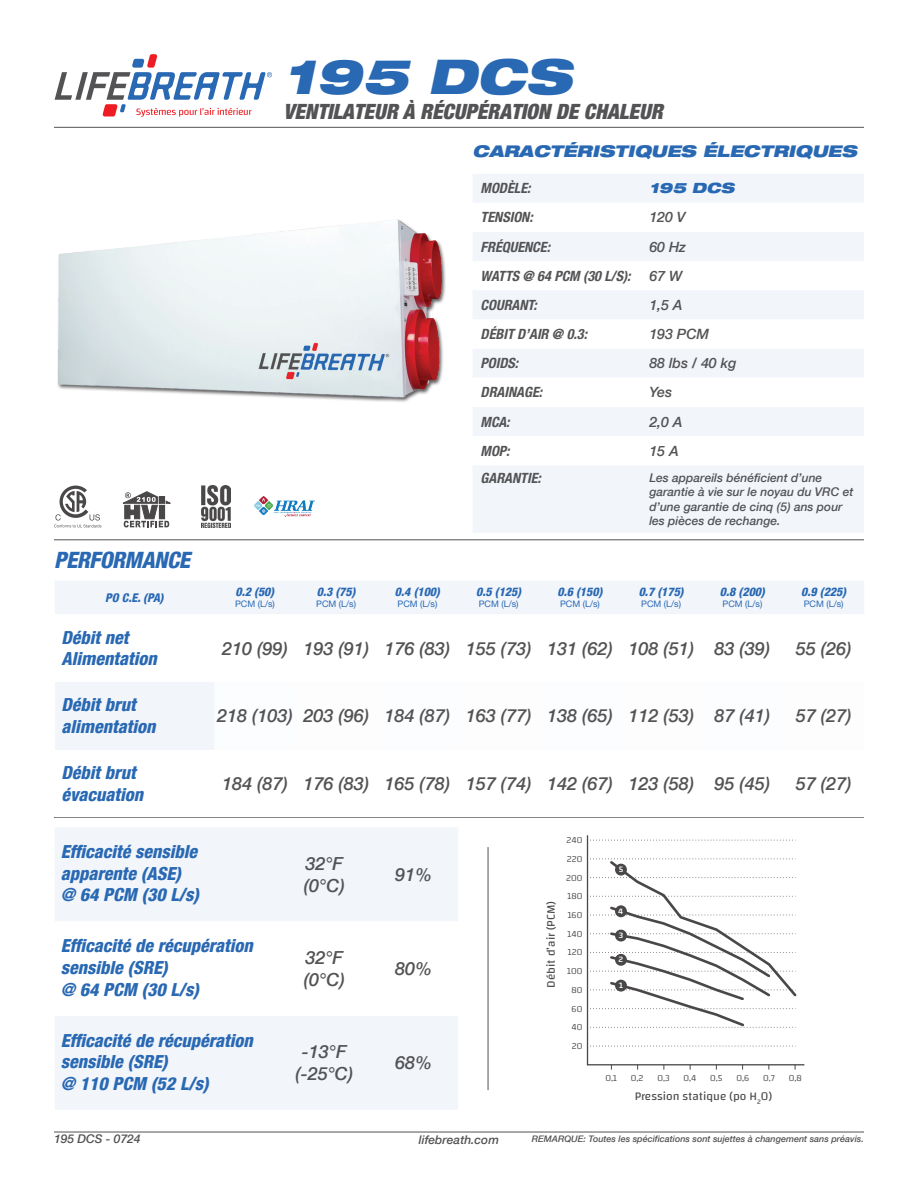
<style>
.page{position:relative;width:918px;height:1188px;background:#fff}
.page>*{position:absolute;margin:0;border:0;box-sizing:border-box;transform-origin:0 0}
.t1{font:48px "Helvetica Neue LTW06 93 Blk Ext Obl";color:#2968b3}
.body{font:22.5px "Helvetica Neue W01 87 Hv Cn Obl";letter-spacing:-.02em;color:#2968b3}
.t2{font:21px "Helvetica Neue LTW06 97 Blk Cn Obl";color:#535355}
.t3{font:18px/21.6px "Helvetica Neue W01 87 Hv Cn Obl";color:#2968b3}
.t4{font:18px "Helvetica Neue W01 66 Medium It";color:#535355}
.t5{font:16.2px "Helvetica Neue LTW06 93 Blk Ext Obl";color:#2968b3}
.t6{font:14.1px "Helvetica Neue W01 77 Bd Cn Obl";color:#535355}
.t7{font:14.1px "Helvetica Neue W01 66 Medium It";color:#535355}
.t8{font:14.1px "Helvetica Neue LTW06 93 Blk Ext Obl";color:#2968b3}
.t9{font:12px/14.4px "Helvetica Neue W01 66 Medium It";color:#535355}
.t10{font:12px "Helvetica Neue W01 87 Hv Cn Obl";color:#2968b3}
.t11{font:11.85px "Changa";color:#231f20}
.t12{font:300 9.3px/18.8px "Changa";color:#231f20;text-align:center}
.t13{font:9px "Helvetica Neue W01 66 Medium It";color:#535355}
.t14{font:9px "Helvetica Neue LT 55 Rm";color:#2968b3}
.t15{font:500 8.4px "Changa";color:#fff}
</style>
<div class="page">
<hr style="left:54px;top:1132px;width:810px;height:1px;background:#535355">
<hr style="left:488px;top:847px;width:1px;height:243px;background:#535355">
<hr style="left:54px;top:817px;width:810px;height:1px;background:#535355">
<svg style="left:473px;top:174px;width:391px;height:87px"></svg>
<div style="left:473px;top:291px;width:391px;height:241px;background:#f2f6fb"></div>
<svg style="left:473px;top:319px;width:391px;height:146px"></svg>
<svg style="left:55px;top:54px;width:217px;height:63px"></svg>
<hr style="left:54px;top:127px;width:810px;height:1px;background:#535355">
<svg style="left:586px;top:835px;width:219px;height:231px"></svg>
<svg style="left:588px;top:840px;width:208px;height:1px"></svg>
<svg style="left:588px;top:1046px;width:208px;height:1px"></svg>
<svg style="left:588px;top:859px;width:211px;height:169px"></svg>
<div style="left:615px;top:980px;width:12px;height:12px;background:#4a4748;border-radius:50%"></div>
<div style="left:615px;top:864px;width:12px;height:12px;background:#4a4748;border-radius:50%"></div>
<svg style="left:615px;top:930px;width:12px;height:12px"></svg>
<svg style="left:615px;top:905px;width:12px;height:12px"></svg>
<svg style="left:615px;top:954px;width:12px;height:12px"></svg>
<hr style="left:54px;top:540px;width:810px;height:1px;background:#535355">
<svg style="left:55px;top:581px;width:809px;height:169px"></svg>
<img style="left:57px;top:219px;width:389px;height:183px">
<div style="left:55px;top:828px;width:403px;height:282px;background:#f2f6fb"></div>
<svg style="left:55px;top:921px;width:403px;height:95px"></svg>
<img style="left:201px;top:486px;width:29px;height:41px">
<svg style="left:54px;top:486px;width:47px;height:41px"></svg>
<img style="left:254px;top:496px;width:61px;height:21px">
<svg style="left:123px;top:491px;width:48px;height:36px"></svg>
<p class="t1" style="left:284px;top:45px;width:290px">195 DCS</p>
<p class="t2" style="left:284px;top:99px;width:381px">VENTILATEUR À RÉCUPÉRATION DE CHALEUR</p>
<p class="body" style="left:54px;top:547px;width:137px">PERFORMANCE</p>
<p class="t10" style="left:105px;top:590px;width:60px">PO C.E. (PA)</p>
<p class="t10" style="left:236px;top:585px;width:40px">0.2 (50)</p>
<p class="t14" style="left:235px;top:599px;width:41px">PCM (L/s)</p>
<p class="t10" style="left:317px;top:585px;width:40px">0.3 (75)</p>
<p class="t14" style="left:316px;top:599px;width:41px">PCM (L/s)</p>
<p class="t10" style="left:395px;top:585px;width:47px">0.4 (100)</p>
<p class="t14" style="left:398px;top:599px;width:41px">PCM (L/s)</p>
<p class="t5" style="left:472px;top:141px;width:386px">CARACTÉRISTIQUES ÉLECTRIQUES</p>
<p class="t6" style="left:481px;top:180px;width:52px">MODÈLE:</p>
<p class="t8" style="left:649px;top:179px;width:87px">195 DCS</p>
<p class="t6" style="left:481px;top:209px;width:54px">TENSION:</p>
<p class="t7" style="left:649px;top:209px;width:38px">120 V</p>
<p class="t6" style="left:481px;top:238px;width:71px">FRÉQUENCE:</p>
<p class="t7" style="left:649px;top:238px;width:38px">60 Hz</p>
<p class="t6" style="left:481px;top:267px;width:152px">WATTS @ 64 PCM (30 L/S):</p>
<p class="t7" style="left:649px;top:267px;width:34px">67 W</p>
<p class="t6" style="left:481px;top:296px;width:58px">COURANT:</p>
<p class="t7" style="left:649px;top:296px;width:35px">1,5 A</p>
<p class="t6" style="left:481px;top:326px;width:108px">DÉBIT D’AIR @ 0.3:</p>
<p class="t7" style="left:649px;top:326px;width:61px">193 PCM</p>
<p class="t6" style="left:481px;top:355px;width:39px">POIDS:</p>
<p class="t7" style="left:649px;top:355px;width:89px">88 lbs / 40 kg</p>
<p class="t6" style="left:481px;top:384px;width:63px">DRAINAGE:</p>
<p class="t7" style="left:649px;top:384px;width:24px">Yes</p>
<p class="t6" style="left:481px;top:413px;width:31px">MCA:</p>
<p class="t7" style="left:649px;top:413px;width:35px">2,0 A</p>
<p class="t6" style="left:481px;top:442px;width:31px">MOP:</p>
<p class="t7" style="left:649px;top:442px;width:31px">15 A</p>
<p class="t6" style="left:481px;top:470px;width:62px">GARANTIE:</p>
<p class="t9" style="left:649px;top:470px;width:206px">Les appareils bénéficient d’une garantie à vie sur le noyau du VRC et d’une garantie de cinq (5) ans pour les pièces de rechange.</p>
<p class="t10" style="left:476px;top:585px;width:47px">0.5 (125)</p>
<p class="t14" style="left:479px;top:599px;width:41px">PCM (L/s)</p>
<p class="t10" style="left:557px;top:585px;width:47px">0.6 (150)</p>
<p class="t14" style="left:560px;top:599px;width:41px">PCM (L/s)</p>
<p class="t10" style="left:639px;top:585px;width:47px">0.7 (175)</p>
<p class="t14" style="left:641px;top:599px;width:41px">PCM (L/s)</p>
<p class="t10" style="left:720px;top:585px;width:47px">0.8 (200)</p>
<p class="t14" style="left:723px;top:599px;width:41px">PCM (L/s)</p>
<p class="t10" style="left:801px;top:585px;width:46px">0.9 (225)</p>
<p class="t14" style="left:804px;top:599px;width:41px">PCM (L/s)</p>
<p class="t3" style="left:61px;top:626px;width:97px">Débit net<br>Alimentation</p>
<p class="t4" style="left:222px;top:637px;width:67px">210 (99)</p>
<p class="t4" style="left:303px;top:637px;width:67px">193 (91)</p>
<p class="t4" style="left:385px;top:637px;width:67px">176 (83)</p>
<p class="t4" style="left:466px;top:637px;width:67px">155 (73)</p>
<p class="t4" style="left:547px;top:637px;width:67px">131 (62)</p>
<p class="t4" style="left:628px;top:637px;width:67px">108 (51)</p>
<p class="t4" style="left:715px;top:637px;width:57px">83 (39)</p>
<p class="t4" style="left:796px;top:637px;width:57px">55 (26)</p>
<p class="t3" style="left:61px;top:694px;width:96px">Débit brut alimentation</p>
<p class="t4" style="left:217px;top:705px;width:77px">218 (103)</p>
<p class="t4" style="left:303px;top:705px;width:67px">203 (96)</p>
<p class="t4" style="left:385px;top:705px;width:67px">184 (87)</p>
<p class="t4" style="left:466px;top:705px;width:67px">163 (77)</p>
<p class="t4" style="left:547px;top:705px;width:67px">138 (65)</p>
<p class="t4" style="left:628px;top:705px;width:67px">112 (53)</p>
<p class="t4" style="left:715px;top:705px;width:57px">87 (41)</p>
<p class="t4" style="left:796px;top:705px;width:57px">57 (27)</p>
<p class="t3" style="left:61px;top:762px;width:83px">Débit brut évacuation</p>
<p class="t4" style="left:222px;top:773px;width:67px">184 (87)</p>
<p class="t4" style="left:303px;top:773px;width:67px">176 (83)</p>
<p class="t4" style="left:385px;top:773px;width:67px">165 (78)</p>
<p class="t4" style="left:466px;top:773px;width:67px">157 (74)</p>
<p class="t4" style="left:547px;top:773px;width:67px">142 (67)</p>
<p class="t4" style="left:628px;top:773px;width:67px">123 (58)</p>
<p class="t4" style="left:715px;top:773px;width:57px">95 (45)</p>
<p class="t4" style="left:796px;top:773px;width:57px">57 (27)</p>
<p class="t3" style="left:61px;top:841px;width:138px">Efficacité sensible apparente (ASE)</p>
<p class="t3" style="left:61px;top:884px;width:140px">@ 64 PCM (30 L/s)</p>
<p class="t3" style="left:61px;top:935px;width:194px">Efficacité de récupération sensible (SRE)</p>
<p class="t3" style="left:61px;top:978px;width:140px">@ 64 PCM (30 L/s)</p>
<p class="t3" style="left:61px;top:1029px;width:194px">Efficacité de récupération sensible (SRE)</p>
<p class="t3" style="left:61px;top:1072px;width:149px">@ 110 PCM (52 L/s)</p>
<p class="t4" style="left:305px;top:853px;width:39px">32°F</p>
<p class="t4" style="left:304px;top:874px;width:42px">(0°C)</p>
<p class="t4" style="left:305px;top:947px;width:39px">32°F</p>
<p class="t4" style="left:304px;top:969px;width:42px">(0°C)</p>
<p class="t4" style="left:302px;top:1041px;width:46px">-13°F</p>
<p class="t4" style="left:295px;top:1063px;width:59px">(-25°C)</p>
<p class="t4" style="left:395px;top:864px;width:39px">91%</p>
<p class="t4" style="left:395px;top:958px;width:39px">80%</p>
<p class="t4" style="left:395px;top:1052px;width:39px">68%</p>
<p class="t9" style="left:54px;top:1131px;width:88px">195 DCS - 0724</p>
<p class="t9" style="left:419px;top:1132px;width:82px">lifebreath.com</p>
<p class="t11" style="left:544px;top:988px;width:88px;rotate:-90deg">Débit d’air (PCM)</p>
<p class="t12" style="left:566px;top:830px;width:17px">240</p>
<p class="t12" style="left:566px;top:849px;width:18px;text-align:left">220<br>200</p>
<p class="t12" style="left:568px;top:887px;width:16px">180</p>
<p class="t12" style="left:567px;top:905px;width:17px">160<br>140<br>120<br>100<br>80<br>60</p>
<p class="t12" style="left:572px;top:1036px;width:12px">20</p>
<p class="t12" style="left:571px;top:1018px;width:12px">40</p>
<p class="t15" style="left:619px;top:864px;width:6px">5</p>
<p class="t15" style="left:618px;top:906px;width:6px">4</p>
<p class="t15" style="left:619px;top:930px;width:6px">3</p>
<p class="t15" style="left:618px;top:955px;width:6px">2</p>
<p class="t15" style="left:619px;top:980px;width:5px">1</p>
<p class="t12" style="left:606px;top:1068px;width:13px">0,1</p>
<p class="t12" style="left:631px;top:1068px;width:14px">0,2</p>
<p class="t12" style="left:657px;top:1068px;width:14px">0,3</p>
<p class="t12" style="left:683px;top:1068px;width:14px">0,4</p>
<p class="t12" style="left:710px;top:1068px;width:14px">0,5</p>
<p class="t12" style="left:736px;top:1068px;width:14px">0,6</p>
<p class="t12" style="left:763px;top:1068px;width:13px">0,7</p>
<p class="t12" style="left:789px;top:1068px;width:14px">0,8</p>
<p class="t11" style="left:635px;top:1089px;width:139px">Pression statique (po H<sub>2</sub>O)</p>
<p class="t13" style="left:532px;top:1133px;width:334px">REMARQUE: Toutes les spécifications sont sujettes à changement sans préavis.</p>
</div>
